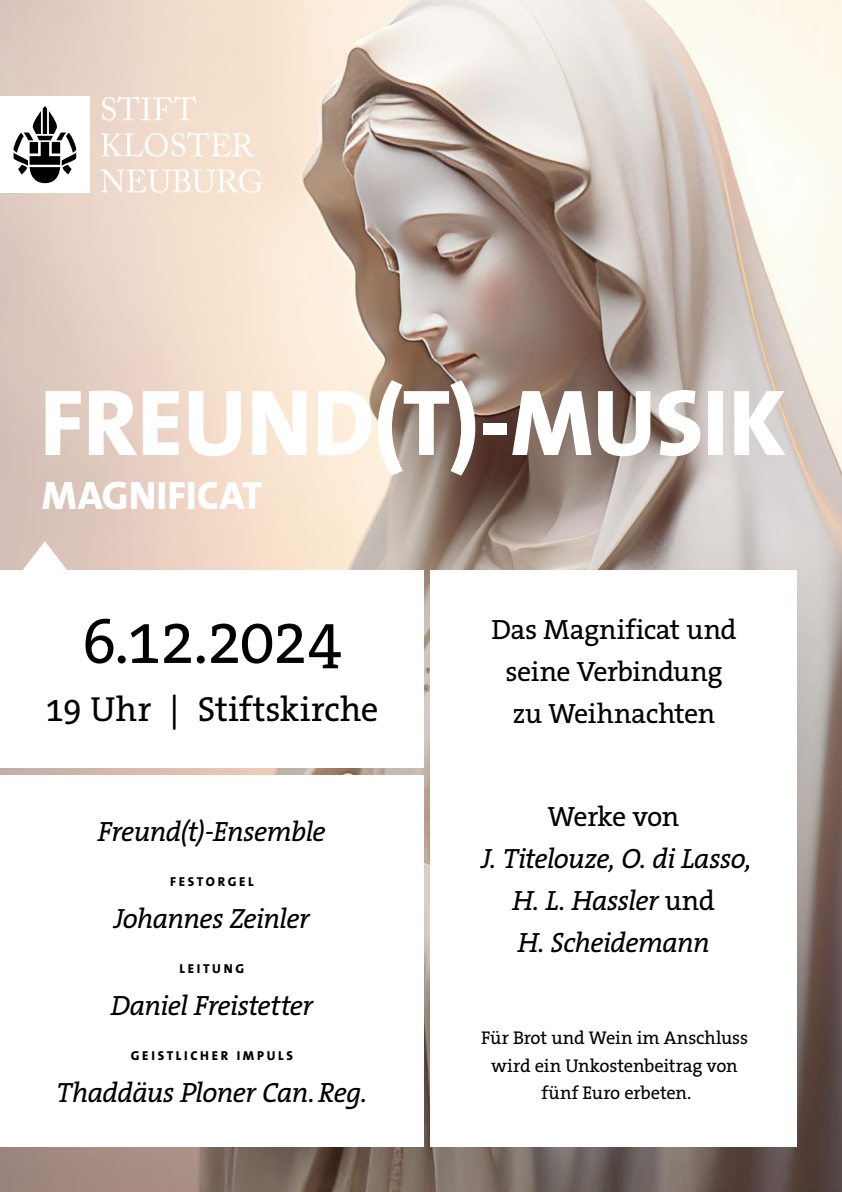
<style>
.page{position:relative;width:842px;height:1192px;background:#fff}
.page>*{position:absolute;margin:0;border:0;box-sizing:border-box;transform-origin:0 0}
.t1{font:800 94.6px "The Sans B W8";letter-spacing:-.005em;color:#fff}
.t2{font:64.5px "The Serif B W5 Plain";letter-spacing:-.035em;color:#000}
.t3{font:800 40px "The Sans B W8";color:#fff}
.t4{font:35px "The Serif B W5 Plain";letter-spacing:.005em;color:#000}
.t5{font:italic 28px/42px "The Serif B W5 Plain";letter-spacing:-.02em;color:#000;text-align:center}
.t6{font:28px/42px "The Serif B W5 Plain";letter-spacing:-.02em;color:#000;text-align:center}
.t7{font:18.5px/27.8px "The Serif B W5 Plain";letter-spacing:-.01em;color:#000;text-align:center}
.t8{font:800 13px "The Sans B W8";letter-spacing:.21em;color:#000}
.s1{font-style:normal}
</style>
<div class="page">
<img style="left:0;top:0;width:842px;height:1192px">
<div style="left:0;top:570px;width:424px;height:198px;background:#fff"></div>
<div style="left:431px;top:570px;width:366px;height:577px;background:#fff"></div>
<div style="left:0;top:775px;width:424px;height:372px;background:#fff"></div>
<svg style="left:22px;top:541px;width:45px;height:29px"></svg>
<svg style="left:102px;top:96px;width:94px;height:25px"></svg>
<svg style="left:102px;top:132px;width:152px;height:25px"></svg>
<svg style="left:101px;top:169px;width:162px;height:24px"></svg>
<div style="left:0;top:96px;width:90px;height:97px;background:#fff"></div>
<svg style="left:14px;top:106px;width:62px;height:77px"></svg>
<p class="t1" style="left:40px;top:362px;width:748px">FREUND(T)-MUSIK</p>
<p class="t3" style="left:42px;top:470px;width:222px">MAGNIFICAT</p>
<p class="t2" style="left:81px;top:599px;width:262px">6.12.2024</p>
<p class="t4" style="left:45px;top:687px;width:335px">19 Uhr | Stiftskirche</p>
<p class="t5" style="left:98px;top:811px;width:229px">Freund(t)-Ensemble</p>
<p class="t8" style="left:170px;top:873px;width:85px">FESTORGEL</p>
<p class="t5" style="left:114px;top:898px;width:197px">Johannes Zeinler</p>
<p class="t8" style="left:180px;top:960px;width:66px">LEITUNG</p>
<p class="t5" style="left:111px;top:985px;width:204px">Daniel Freistetter</p>
<p class="t8" style="left:131px;top:1047px;width:164px">GEISTLICHER IMPULS</p>
<p class="t5" style="left:56px;top:1072px;width:313px">Thaddäus Ploner Can.Reg.</p>
<p class="t6" style="left:491px;top:608px;width:247px">Das Magnificat und seine Verbindung zu Weihnachten</p>
<p class="t5" style="left:481px;top:796px;width:272px"><span class="s1">Werke von<br></span>J. Titelouze, O. di Lasso,<br>H. L. Hassler <span class="s1">und<br></span>H. Scheidemann</p>
<p class="t7" style="left:481px;top:1024px;width:269px">Für Brot und Wein im Anschluss wird ein Unkostenbeitrag von fünf Euro erbeten.</p>
</div>
